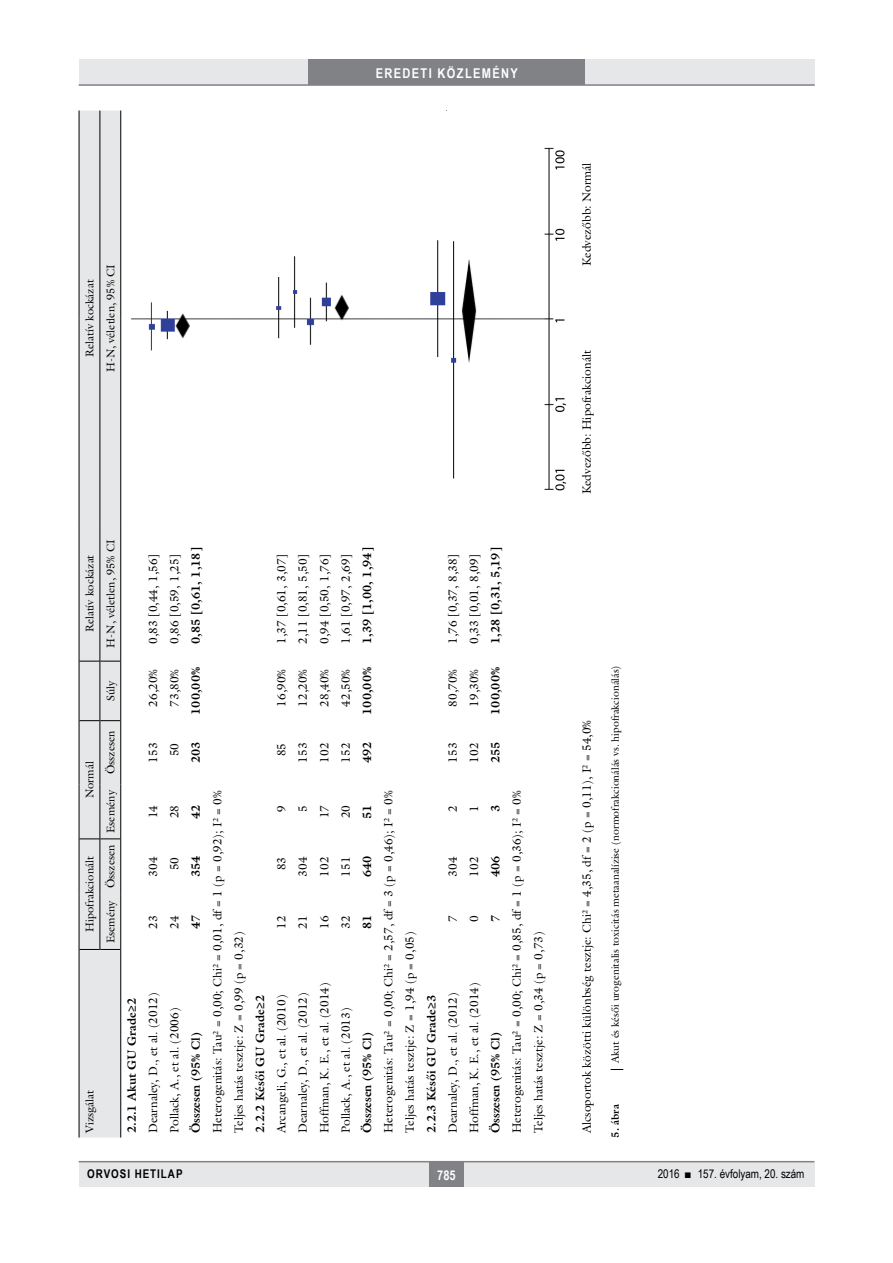
<style>
.page{position:relative;width:893px;height:1263px;background:#fff}
.page>*{position:absolute;margin:0;border:0;box-sizing:border-box;transform-origin:0 0}
.t1{font:700 13.5px "Arial Narrow";letter-spacing:.1em;color:#fff}
.tabla{font:12px "Galliard Reg";color:#000}
.tabla-2{font:700 12px "Galliard Reg";color:#000}
.t2{font:12px "Arial Narrow";color:#000}
.t3{font:700 12px "Arial Narrow";letter-spacing:.08em;color:#000}
.tablafej{font:11.25px "Galliard Reg";color:#000}
.kepalairas2{font:10.5px "Galliard Reg";color:#000}
.kepalairas1{font:700 10.5px "Galliard Reg";color:#000}
</style>
<div class="page">
<div style="left:79px;top:1161px;width:735px;height:25px;background:#e6e7e8"></div>
<div style="left:429px;top:1161px;width:34px;height:25px;background:#808285"></div>
<hr style="left:79px;top:1161px;width:735px;height:1px;background:#808285">
<div style="left:79px;top:60px;width:735px;height:25px;background:#e6e7e8"></div>
<div style="left:308px;top:60px;width:277px;height:25px;background:#808285"></div>
<hr style="left:79px;top:84px;width:736px;height:2px;background:#808285">
<svg style="left:611px;top:1069px;width:12px;height:1px"></svg>
<svg style="left:79px;top:111px;width:42px;height:1026px;background:#d9dadb"></svg>
<img style="left:131px;top:147px;width:436px;height:344px">
<p class="t1" style="left:376px;top:63px;width:144px">EREDETI KÖZLEMÉNY</p>
<p class="tablafej" style="left:83px;top:357px;width:79px;rotate:-90deg">Relatív kockázat</p>
<p class="tablafej" style="left:104px;top:372px;width:110px;rotate:-90deg">H-N, véletlen, 95% CI</p>
<p class="tablafej" style="left:83px;top:632px;width:79px;rotate:-90deg">Relatív kockázat</p>
<p class="tablafej" style="left:104px;top:648px;width:110px;rotate:-90deg">H-N, véletlen, 95% CI</p>
<p class="tablafej" style="left:104px;top:701px;width:22px;rotate:-90deg">Súly</p>
<p class="tablafej" style="left:83px;top:798px;width:39px;rotate:-90deg">Normál</p>
<p class="tablafej" style="left:83px;top:932px;width:77px;rotate:-90deg">Hipofrakcionált</p>
<p class="tablafej" style="left:104px;top:774px;width:45px;rotate:-90deg">Összesen</p>
<p class="tablafej" style="left:104px;top:833px;width:45px;rotate:-90deg">Esemény</p>
<p class="tablafej" style="left:104px;top:888px;width:45px;rotate:-90deg">Összesen</p>
<p class="tablafej" style="left:104px;top:943px;width:45px;rotate:-90deg">Esemény</p>
<p class="tabla" style="left:146px;top:644px;width:92px;rotate:-90deg">0,83 [0,44, 1,56]</p>
<p class="tabla" style="left:146px;top:707px;width:39px;rotate:-90deg">26,20%</p>
<p class="tabla" style="left:167px;top:644px;width:92px;rotate:-90deg">0,86 [0,59, 1,25]</p>
<p class="tabla" style="left:167px;top:707px;width:39px;rotate:-90deg">73,80%</p>
<p class="tabla-2" style="left:188px;top:644px;width:98px;rotate:-90deg">0,85 [0,61, 1,18]</p>
<p class="tabla-2" style="left:188px;top:715px;width:49px;rotate:-90deg">100,00%</p>
<p class="tabla" style="left:146px;top:763px;width:22px;rotate:-90deg">153</p>
<p class="tabla" style="left:167px;top:756px;width:15px;rotate:-90deg">50</p>
<p class="tabla-2" style="left:188px;top:763px;width:23px;rotate:-90deg">203</p>
<p class="tabla" style="left:146px;top:818px;width:15px;rotate:-90deg">14</p>
<p class="tabla" style="left:167px;top:818px;width:15px;rotate:-90deg">28</p>
<p class="tabla-2" style="left:188px;top:819px;width:16px;rotate:-90deg">42</p>
<p class="tabla" style="left:146px;top:877px;width:22px;rotate:-90deg">304</p>
<p class="tabla" style="left:167px;top:870px;width:15px;rotate:-90deg">50</p>
<p class="tabla-2" style="left:188px;top:877px;width:23px;rotate:-90deg">354</p>
<p class="tabla" style="left:146px;top:928px;width:15px;rotate:-90deg">23</p>
<p class="tabla" style="left:167px;top:928px;width:15px;rotate:-90deg">24</p>
<p class="tabla-2" style="left:188px;top:929px;width:16px;rotate:-90deg">47</p>
<p class="tablafej" style="left:83px;top:1133px;width:45px;rotate:-90deg">Vizsgálat</p>
<p class="tabla-2" style="left:124px;top:1133px;width:137px;rotate:-90deg">2.2.1 Akut GU Grade≥2</p>
<p class="tabla" style="left:146px;top:1133px;width:142px;rotate:-90deg">Dearnaley, D., et al. (2012)</p>
<p class="tabla" style="left:167px;top:1133px;width:127px;rotate:-90deg">Pollack, A., et al. (2006)</p>
<p class="tabla-2" style="left:188px;top:1133px;width:102px;rotate:-90deg">Összesen (95% Cl)</p>
<p class="tabla" style="left:274px;top:644px;width:92px;rotate:-90deg">1,37 [0,61, 3,07]</p>
<p class="tabla" style="left:295px;top:644px;width:92px;rotate:-90deg">2,11 [0,81, 5,50]</p>
<p class="tabla" style="left:317px;top:644px;width:92px;rotate:-90deg">0,94 [0,50, 1,76]</p>
<p class="tabla" style="left:338px;top:644px;width:92px;rotate:-90deg">1,61 [0,97, 2,69]</p>
<p class="tabla" style="left:274px;top:707px;width:39px;rotate:-90deg">16,90%</p>
<p class="tabla" style="left:295px;top:707px;width:39px;rotate:-90deg">12,20%</p>
<p class="tabla" style="left:317px;top:707px;width:39px;rotate:-90deg">28,40%</p>
<p class="tabla" style="left:338px;top:707px;width:39px;rotate:-90deg">42,50%</p>
<p class="tabla-2" style="left:359px;top:644px;width:98px;rotate:-90deg">1,39 [1,00, 1,94]</p>
<p class="tabla-2" style="left:359px;top:715px;width:49px;rotate:-90deg">100,00%</p>
<p class="tabla" style="left:445px;top:644px;width:92px;rotate:-90deg">1,76 [0,37, 8,38]</p>
<p class="tabla" style="left:445px;top:707px;width:39px;rotate:-90deg">80,70%</p>
<p class="tabla" style="left:467px;top:644px;width:92px;rotate:-90deg">0,33 [0,01, 8,09]</p>
<p class="tabla" style="left:467px;top:707px;width:39px;rotate:-90deg">19,30%</p>
<p class="tabla-2" style="left:488px;top:644px;width:98px;rotate:-90deg">1,28 [0,31, 5,19]</p>
<p class="tabla-2" style="left:488px;top:715px;width:49px;rotate:-90deg">100,00%</p>
<p class="tabla" style="left:274px;top:756px;width:15px;rotate:-90deg">85</p>
<p class="tabla" style="left:295px;top:763px;width:22px;rotate:-90deg">153</p>
<p class="tabla" style="left:317px;top:763px;width:22px;rotate:-90deg">102</p>
<p class="tabla" style="left:338px;top:763px;width:22px;rotate:-90deg">152</p>
<p class="tabla-2" style="left:359px;top:763px;width:23px;rotate:-90deg">492</p>
<p class="tabla" style="left:445px;top:763px;width:22px;rotate:-90deg">153</p>
<p class="tabla" style="left:467px;top:763px;width:22px;rotate:-90deg">102</p>
<p class="tabla-2" style="left:488px;top:763px;width:23px;rotate:-90deg">255</p>
<p class="tabla" style="left:210px;top:1133px;width:344px;rotate:-90deg">Heterogenitás: Tau² = 0,00; Chi² = 0,01, df = 1 (p = 0,92); I² = 0%</p>
<p class="tabla" style="left:274px;top:812px;width:8px;rotate:-90deg">9</p>
<p class="tabla" style="left:295px;top:812px;width:8px;rotate:-90deg">5</p>
<p class="tabla" style="left:274px;top:870px;width:15px;rotate:-90deg">83</p>
<p class="tabla" style="left:295px;top:877px;width:22px;rotate:-90deg">304</p>
<p class="tabla" style="left:231px;top:1133px;width:203px;rotate:-90deg">Teljes hatás tesztje: Z = 0,99 (p = 0,32)</p>
<p class="tabla" style="left:274px;top:928px;width:15px;rotate:-90deg">12</p>
<p class="tabla-2" style="left:252px;top:1133px;width:140px;rotate:-90deg">2.2.2 Késői GU Grade≥2</p>
<p class="tabla" style="left:274px;top:1133px;width:140px;rotate:-90deg">Arcangeli, G., et al. (2010)</p>
<p class="tabla" style="left:295px;top:928px;width:15px;rotate:-90deg">21</p>
<p class="tabla" style="left:295px;top:1133px;width:142px;rotate:-90deg">Dearnaley, D., et al. (2012)</p>
<p class="tabla" style="left:317px;top:818px;width:15px;rotate:-90deg">17</p>
<p class="tabla" style="left:338px;top:818px;width:15px;rotate:-90deg">20</p>
<p class="tabla-2" style="left:359px;top:819px;width:16px;rotate:-90deg">51</p>
<p class="tabla" style="left:317px;top:877px;width:22px;rotate:-90deg">102</p>
<p class="tabla" style="left:338px;top:877px;width:22px;rotate:-90deg">151</p>
<p class="tabla-2" style="left:359px;top:877px;width:23px;rotate:-90deg">640</p>
<p class="tabla" style="left:317px;top:928px;width:15px;rotate:-90deg">16</p>
<p class="tabla" style="left:338px;top:928px;width:15px;rotate:-90deg">32</p>
<p class="tabla-2" style="left:359px;top:929px;width:16px;rotate:-90deg">81</p>
<p class="tabla" style="left:317px;top:1133px;width:152px;rotate:-90deg">Hoffman, K. E., et al. (2014)</p>
<p class="tabla" style="left:338px;top:1133px;width:127px;rotate:-90deg">Pollack, A., et al. (2013)</p>
<p class="tabla-2" style="left:359px;top:1133px;width:102px;rotate:-90deg">Összesen (95% Cl)</p>
<p class="tabla" style="left:381px;top:1133px;width:344px;rotate:-90deg">Heterogenitás: Tau² = 0,00; Chi² = 2,57, df = 3 (p = 0,46); I² = 0%</p>
<p class="tabla" style="left:445px;top:812px;width:8px;rotate:-90deg">2</p>
<p class="tabla" style="left:445px;top:877px;width:22px;rotate:-90deg">304</p>
<p class="tabla" style="left:402px;top:1133px;width:203px;rotate:-90deg">Teljes hatás tesztje: Z = 1,94 (p = 0,05)</p>
<p class="tabla" style="left:445px;top:922px;width:8px;rotate:-90deg">7</p>
<p class="tabla-2" style="left:423px;top:1133px;width:140px;rotate:-90deg">2.2.3 Késői GU Grade≥3</p>
<p class="tabla" style="left:445px;top:1133px;width:142px;rotate:-90deg">Dearnaley, D., et al. (2012)</p>
<p class="tabla" style="left:467px;top:812px;width:8px;rotate:-90deg">1</p>
<p class="tabla-2" style="left:488px;top:812px;width:9px;rotate:-90deg">3</p>
<p class="tabla" style="left:467px;top:877px;width:22px;rotate:-90deg">102</p>
<p class="tabla-2" style="left:488px;top:877px;width:23px;rotate:-90deg">406</p>
<p class="tabla" style="left:467px;top:922px;width:8px;rotate:-90deg">0</p>
<p class="tabla-2" style="left:488px;top:922px;width:9px;rotate:-90deg">7</p>
<p class="tabla" style="left:467px;top:1133px;width:152px;rotate:-90deg">Hoffman, K. E., et al. (2014)</p>
<p class="tabla-2" style="left:488px;top:1133px;width:102px;rotate:-90deg">Összesen (95% Cl)</p>
<p class="tabla" style="left:509px;top:1133px;width:344px;rotate:-90deg">Heterogenitás: Tau² = 0,00; Chi² = 0,85, df = 1 (p = 0,36); I² = 0%</p>
<p class="tabla" style="left:531px;top:1133px;width:203px;rotate:-90deg">Teljes hatás tesztje: Z = 0,34 (p = 0,73)</p>
<p class="tabla" style="left:579px;top:266px;width:105px;rotate:-90deg">Kedvezőbb: Normál</p>
<p class="tabla" style="left:579px;top:494px;width:146px;rotate:-90deg">Kedvezőbb: Hipofrakcionált</p>
<p class="tabla" style="left:579px;top:1133px;width:415px;rotate:-90deg">Alcsoportok közötti különbség tesztje: Chi² = 4,35, df = 2 (p = 0,11), I² = 54,0%</p>
<p class="kepalairas2" style="left:609px;top:1063px;width:399px;rotate:-90deg">Akut és késői urogenitalis toxicitás metaanalízise (normofrakcionálás vs. hipofrakcionálás)</p>
<p class="kepalairas1" style="left:609px;top:1137px;width:35px;rotate:-90deg">5. ábra</p>
<p class="t3" style="left:87px;top:1165px;width:97px">ORVOSI HETILAP</p>
<p class="t1" style="left:437px;top:1165px;width:20px">785</p>
<p class="t2" style="left:658px;top:1165px;width:148px">2016 ■ 157. évfolyam, 20. szám</p>
</div>
